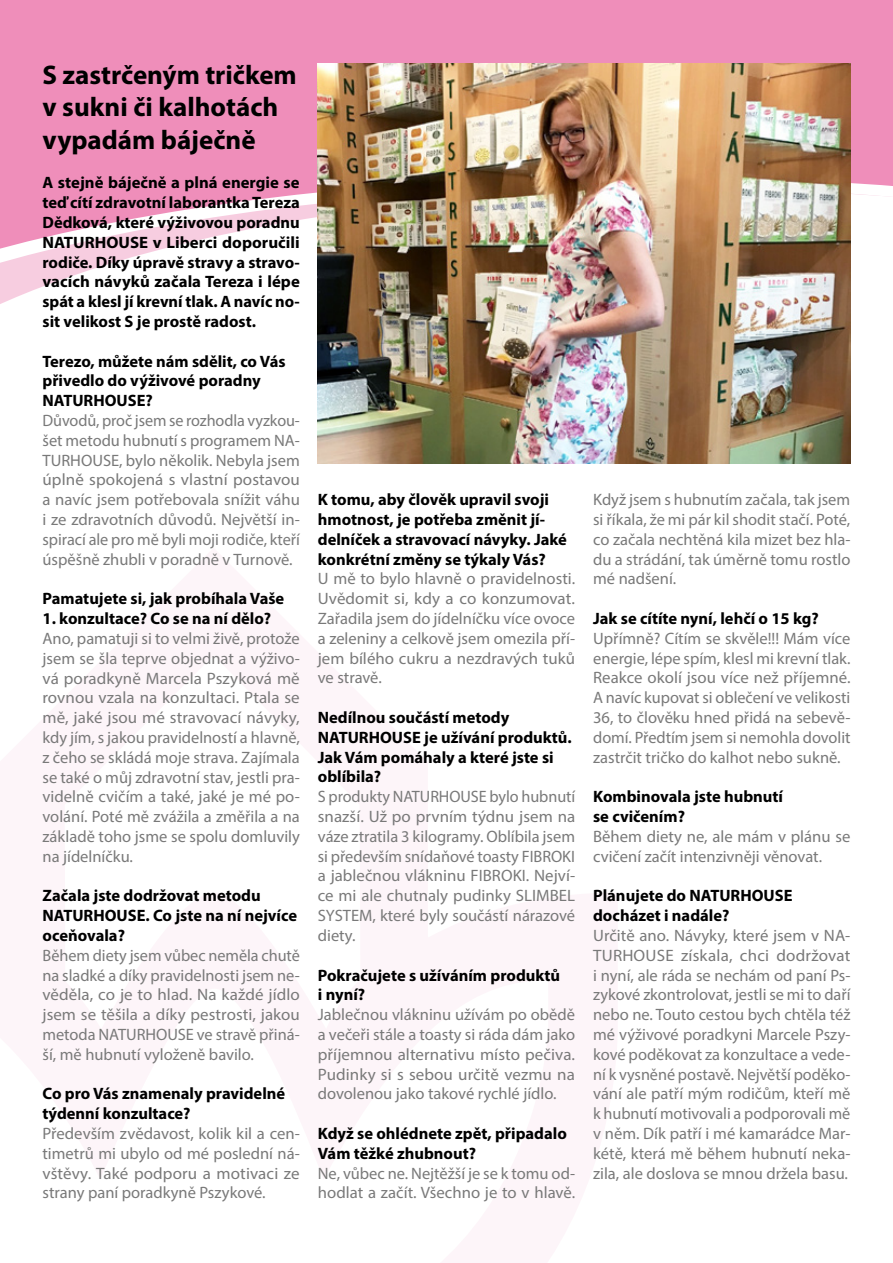
<style>
.page{position:relative;width:893px;height:1263px;background:#fff}
.page>*{position:absolute;margin:0;border:0;box-sizing:border-box;transform-origin:0 0}
.t1{font:700 27px/32.4px "Myriad Pro";color:#000}
.t2{font:16.5px/19.8px "Myriad Pro";color:#797979;text-align:justify}
.t3{font:700 16.5px/19.8px "Myriad Pro";color:#000}
</style>
<div class="page">
<svg style="left:0;top:269px;width:851px;height:45px"></svg>
<svg style="left:0;top:255px;width:851px;height:14px"></svg>
<svg style="left:0;top:0;width:893px;height:255px;background:#f099c0"></svg>
<img style="left:318px;top:64px;width:532px;height:399px">
<h1 class="t1" style="left:43px;top:58px;width:256px">S zastrčeným tričkem v sukni či kalhotách vypadám báječně</h1>
<p class="t3" style="left:43px;top:172px;width:259px;text-align:justify">A stejně báječně a plná energie se teď cítí zdravotní laborantka Tereza Dědková, které výživovou poradnu NATURHOUSE v Liberci doporučili rodiče. Díky úpravě stravy a stravo&shy;vacích návyků začala Tereza i lépe spát a klesl jí krevní tlak. A navíc no&shy;sit velikost S je prostě radost.</p>
<p class="t3" style="left:43px;top:351px;width:245px">Terezo, můžete nám sdělit, co Vás přivedlo do výživové poradny<br>NATURHOUSE?</p>
<p class="t2" style="left:43px;top:410px;width:259px">Důvodů, proč jsem se rozhodla vyzkou&shy;šet metodu hubnutí s programem NA-TURHOUSE, bylo několik. Nebyla jsem úplně spokojená s vlastní postavou a navíc jsem potřebovala snížit váhu i ze zdravotních důvodů. Největší in&shy;spirací ale pro mě byli moji rodiče, kteří úspěšně zhubli v poradně v Turnově.</p>
<p class="t3" style="left:43px;top:588px;width:243px">Pamatujete si, jak probíhala Vaše</p>
<p class="t3" style="left:43px;top:608px;width:230px">1. konzultace? Co se na ní dělo?</p>
<p class="t2" style="left:43px;top:628px;width:259px">Ano, pamatuji si to velmi živě, protože jsem se šla teprve objednat a výživo&shy;vá poradkyně Marcela Pszyková mě rovnou vzala na konzultaci. Ptala se mě, jaké jsou mé stravovací návyky, kdy jím, s jakou pravidelností a hlavně, z čeho se skládá moje strava. Zajímala se také o můj zdravotní stav, jestli pra&shy;videlně cvičím a také, jaké je mé po&shy;volání. Poté mě zvážila a změřila a na základě toho jsme se spolu domluvily na jídelníčku.</p>
<p class="t3" style="left:43px;top:885px;width:256px">Začala jste dodržovat metodu<br>NATURHOUSE. Co jste na ní nejvíce oceňovala?</p>
<p class="t2" style="left:43px;top:945px;width:259px">Během diety jsem vůbec neměla chutě na sladké a díky pravidelnosti jsem ne&shy;věděla, co je to hlad. Na každé jídlo jsem se těšila a díky pestrosti, jakou metoda NATURHOUSE ve stravě přiná&shy;ší, mě hubnutí vyloženě bavilo.</p>
<p class="t3" style="left:43px;top:1083px;width:244px">Co pro Vás znamenaly pravidelné týdenní konzultace?</p>
<p class="t2" style="left:43px;top:1123px;width:259px">Především zvědavost, kolik kil a cen&shy;timetrů mi ubylo od mé poslední ná&shy;vštěvy. Také podporu a motivaci ze strany paní poradkyně Pszykové.</p>
<p class="t3" style="left:318px;top:489px;width:251px">K tomu, aby člověk upravil svoji hmotnost, je potřeba změnit jí&shy;delníček a stravovací návyky. Jaké konkrétní změny se týkaly Vás?</p>
<p class="t2" style="left:318px;top:569px;width:259px">U mě to bylo hlavně o pravidelnosti.<br>Uvědomit si, kdy a co konzumovat.<br>Zařadila jsem do jídelníčku více ovoce a zeleniny a celkově jsem omezila pří&shy;jem bílého cukru a nezdravých tuků ve stravě.</p>
<p class="t3" style="left:318px;top:707px;width:255px">Nedílnou součástí metody<br>NATURHOUSE je užívání produktů.<br>Jak Vám pomáhaly a které jste si oblíbila?</p>
<p class="t2" style="left:318px;top:786px;width:259px">S produkty NATURHOUSE bylo hubnutí snazší. Už po prvním týdnu jsem na váze ztratila 3 kilogramy. Oblíbila jsem si především snídaňové toasty FIBROKI a jablečnou vlákninu FIBROKI. Nejví&shy;ce mi ale chutnaly pudinky SLIMBEL SYSTEM, které byly součástí nárazové diety.</p>
<p class="t3" style="left:318px;top:964px;width:244px">Pokračujete s užíváním produktů i nyní?</p>
<p class="t2" style="left:318px;top:1004px;width:259px">Jablečnou vlákninu užívám po obědě a večeři stále a toasty si ráda dám jako příjemnou alternativu místo pečiva.<br>Pudinky si s sebou určitě vezmu na dovolenou jako takové rychlé jídlo.</p>
<p class="t3" style="left:318px;top:1123px;width:251px">Když se ohlédnete zpět, připadalo<br>Vám těžké zhubnout?</p>
<p class="t2" style="left:318px;top:1163px;width:259px">Ne, vůbec ne. Nejtěžší je se k tomu od&shy;hodlat a začít. Všechno je to v hlavě.</p>
<p class="t2" style="left:593px;top:489px;width:259px">Když jsem s hubnutím začala, tak jsem si říkala, že mi pár kil shodit stačí. Poté, co začala nechtěná kila mizet bez hla&shy;du a strádání, tak úměrně tomu rostlo mé nadšení.</p>
<p class="t3" style="left:593px;top:608px;width:227px">Jak se cítíte nyní, lehčí o 15 kg?</p>
<p class="t2" style="left:593px;top:628px;width:259px">Upřímně? Cítím se skvěle!!! Mám více energie, lépe spím, klesl mi krevní tlak.<br>Reakce okolí jsou více než příjemné.<br>A navíc kupovat si oblečení ve velikosti 36, to člověku hned přidá na sebevě&shy;domí. Předtím jsem si nemohla dovolit zastrčit tričko do kalhot nebo sukně.</p>
<p class="t3" style="left:593px;top:786px;width:191px">Kombinovala jste hubnutí se cvičením?</p>
<p class="t2" style="left:593px;top:826px;width:259px">Během diety ne, ale mám v plánu se cvičení začít intenzivněji věnovat.</p>
<p class="t3" style="left:593px;top:885px;width:201px">Plánujete do NATURHOUSE docházet i nadále?</p>
<p class="t2" style="left:593px;top:925px;width:259px">Určitě ano. Návyky, které jsem v NA-TURHOUSE získala, chci dodržovat i nyní, ale ráda se nechám od paní Ps&shy;zykové zkontrolovat, jestli se mi to daří nebo ne. Touto cestou bych chtěla též mé výživové poradkyni Marcele Pszy&shy;kové poděkovat za konzultace a vede&shy;ní k vysněné postavě. Největší poděko&shy;vání ale patří mým rodičům, kteří mě k hubnutí motivovali a podporovali mě v něm. Dík patří i mé kamarádce Mar&shy;kétě, která mě během hubnutí neka&shy;zila, ale doslova se mnou držela basu.</p>
</div>
